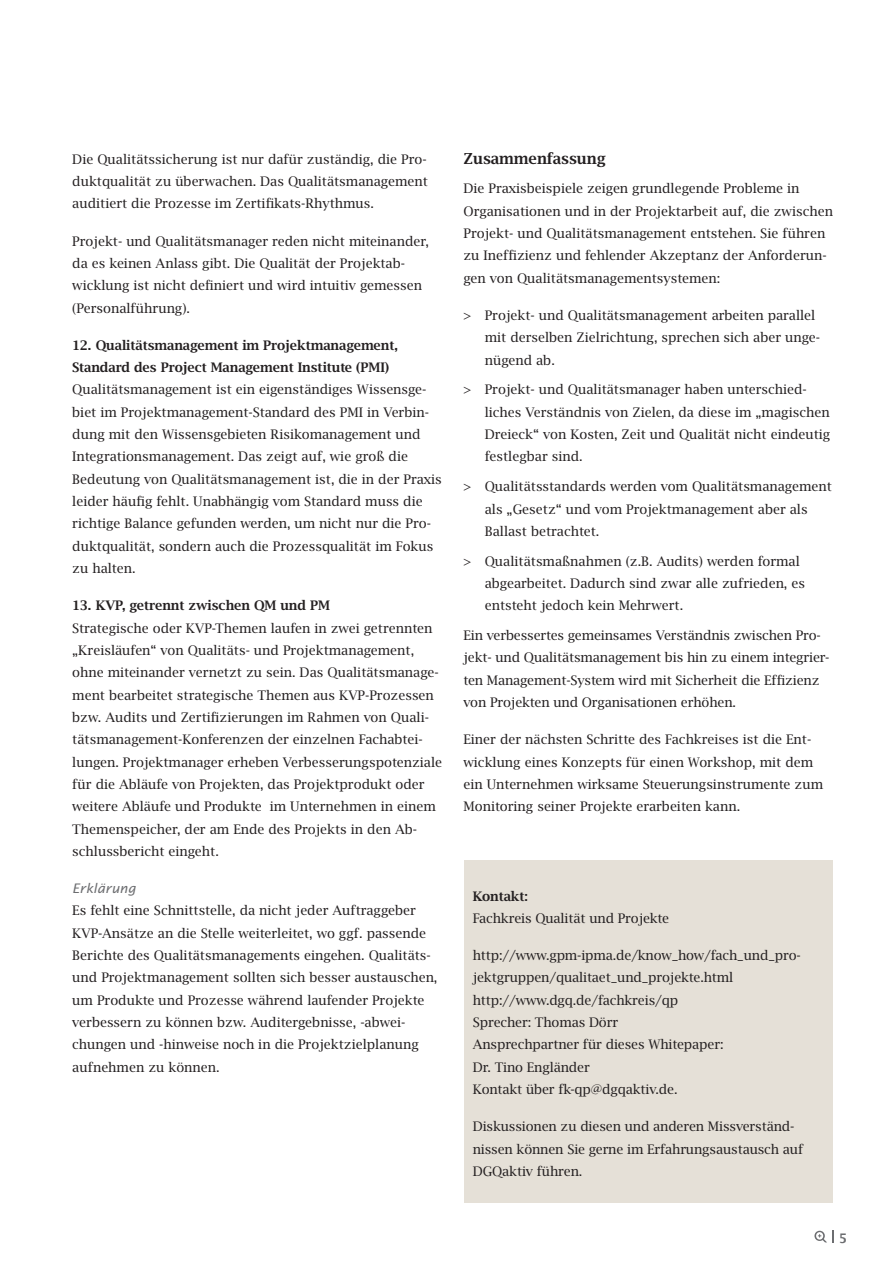
<style>
.page{position:relative;width:893px;height:1263px;background:#fff}
.page>*{position:absolute;margin:0;border:0;box-sizing:border-box;transform-origin:0 0}
.TB_Headline{font:600 16.5px "Lucida Bright EF";letter-spacing:-.005em;color:#231f20}
.TB_Fliesstext_Bright{font:14.25px/22.4px "Lucida Bright EF";color:#231f20}
.TB_Headline-2{font:600 14.25px/22.4px "Lucida Bright EF";letter-spacing:-.005em;color:#231f20}
.t1{font:600 14.25px "Lucida Sans EF";color:#6c6d70}
.s1{font-family:"Lucida Sans EF";font-style:italic;color:#6c6d70}
</style>
<div class="page">
<svg style="left:814px;top:1230px;width:19px;height:12px"></svg>
<div style="left:464px;top:860px;width:369px;height:343px;background:#e5e0d7"></div>
<p class="TB_Fliesstext_Bright" style="left:72px;top:148px;width:357px;text-align:justify">Die Qualitätssicherung ist nur dafür zuständig, die Pro&shy;duktqualität zu überwachen. Das Qualitätsmanagement auditiert die Prozesse im Zertifikats-Rhythmus.</p>
<p class="TB_Fliesstext_Bright" style="left:72px;top:230px;width:358px">Projekt- und Qualitätsmanager reden nicht miteinander, da es keinen Anlass gibt. Die Qualität der Projektab&shy;wicklung ist nicht definiert und wird intuitiv gemessen (Personalführung).</p>
<p class="TB_Headline-2" style="left:72px;top:334px;width:327px">12. Qualitätsmanagement im Projektmanagement,<br>Standard des Project Management Institute (PMI)</p>
<p class="TB_Fliesstext_Bright" style="left:72px;top:379px;width:371px">Qualitätsmanagement ist ein eigenständiges Wissensge&shy;biet im Projektmanagement-Standard des PMI in Verbin&shy;dung mit den Wissensgebieten Risikomanagement und Integrationsmanagement. Das zeigt auf, wie groß die Bedeutung von Qualitätsmanagement ist, die in der Praxis leider häufig fehlt. Unabhängig vom Standard muss die richtige Balance gefunden werden, um nicht nur die Pro&shy;duktqualität, sondern auch die Prozessqualität im Fokus zu halten.</p>
<p class="TB_Headline-2" style="left:72px;top:594px;width:259px">13. KVP, getrennt zwischen QM und PM</p>
<p class="TB_Fliesstext_Bright" style="left:72px;top:617px;width:371px">Strategische oder KVP-Themen laufen in zwei getrennten „Kreisläufen“ von Qualitäts- und Projektmanagement, ohne miteinander vernetzt zu sein. Das Qualitätsmanage&shy;ment bearbeitet strategische Themen aus KVP-Prozessen bzw. Audits und Zertifizierungen im Rahmen von Quali&shy;tätsmanagement-Konferenzen der einzelnen Fachabtei&shy;lungen. Projektmanager erheben Verbesserungspotenziale für die Abläufe von Projekten, das Projektprodukt oder weitere Abläufe und Produkte im Unternehmen in einem Themenspeicher, der am Ende des Projekts in den Ab&shy;schlussbericht eingeht.</p>
<p class="TB_Fliesstext_Bright" style="left:72px;top:877px;width:367px"><span class="s1">Erklärung<br></span>Es fehlt eine Schnittstelle, da nicht jeder Auftraggeber KVP-Ansätze an die Stelle weiterleitet, wo ggf. passende Berichte des Qualitätsmanagements eingehen. Qualitäts&shy;und Projektmanagement sollten sich besser austauschen, um Produkte und Prozesse während laufender Projekte verbessern zu können bzw. Auditergebnisse, -abwei&shy;chungen und -hinweise noch in die Projektzielplanung aufnehmen zu können.</p>
<p class="TB_Headline" style="left:463px;top:150px;width:144px">Zusammenfassung</p>
<p class="TB_Fliesstext_Bright" style="left:463px;top:178px;width:371px">Die Praxisbeispiele zeigen grundlegende Probleme in Organisationen und in der Projektarbeit auf, die zwischen Projekt- und Qualitätsmanagement entstehen. Sie führen zu Ineffizienz und fehlender Akzeptanz der Anforderun&shy;gen von Qualitätsmanagementsystemen:</p>
<p class="TB_Fliesstext_Bright" style="left:485px;top:304px;width:337px;text-indent:-21px">&gt; Projekt- und Qualitätsmanagement arbeiten parallel mit derselben Zielrichtung, sprechen sich aber unge&shy;nügend ab.</p>
<p class="TB_Fliesstext_Bright" style="left:485px;top:379px;width:347px;text-indent:-21px">&gt; Projekt- und Qualitätsmanager haben unterschied&shy;liches Verständnis von Zielen, da diese im „magischen Dreieck“ von Kosten, Zeit und Qualität nicht eindeutig festlegbar sind.</p>
<p class="TB_Fliesstext_Bright" style="left:485px;top:475px;width:349px;text-indent:-21px">&gt; Qualitätsstandards werden vom Qualitätsmanagement als „Gesetz“ und vom Projektmanagement aber als<br>Ballast betrachtet.</p>
<p class="TB_Fliesstext_Bright" style="left:485px;top:550px;width:322px;text-indent:-21px">&gt; Qualitätsmaßnahmen (z.B. Audits) werden formal abgearbeitet. Dadurch sind zwar alle zufrieden, es entsteht jedoch kein Mehrwert.</p>
<p class="TB_Fliesstext_Bright" style="left:463px;top:624px;width:368px">Ein verbessertes gemeinsames Verständnis zwischen Pro&shy;jekt- und Qualitätsmanagement bis hin zu einem integrier&shy;ten Management-System wird mit Sicherheit die Effizienz von Projekten und Organisationen erhöhen.</p>
<p class="TB_Fliesstext_Bright" style="left:463px;top:728px;width:361px">Einer der nächsten Schritte des Fachkreises ist die Ent&shy;wicklung eines Konzepts für einen Workshop, mit dem ein Unternehmen wirksame Steuerungsinstrumente zum Monitoring seiner Projekte erarbeiten kann.</p>
<p class="TB_Headline-2" style="left:473px;top:884px;width:57px">Kontakt:</p>
<p class="TB_Fliesstext_Bright" style="left:473px;top:907px;width:198px">Fachkreis Qualität und Projekte</p>
<p class="TB_Fliesstext_Bright" style="left:473px;top:944px;width:329px">http://www.gpm-ipma.de/know_how/fach_und_pro&shy;jektgruppen/qualitaet_und_projekte.html http://www.dgq.de/fachkreis/qp<br>Sprecher: Thomas Dörr<br>Ansprechpartner für dieses Whitepaper:<br>Dr. Tino Engländer<br>Kontakt über fk-qp@dgqaktiv.de.</p>
<p class="TB_Fliesstext_Bright" style="left:473px;top:1115px;width:332px">Diskussionen zu diesen und anderen Missverständ&shy;nissen können Sie gerne im Erfahrungsaustausch auf<br>DGQaktiv führen.</p>
<p class="t1" style="left:839px;top:1231px;width:10px">5</p>
</div>
